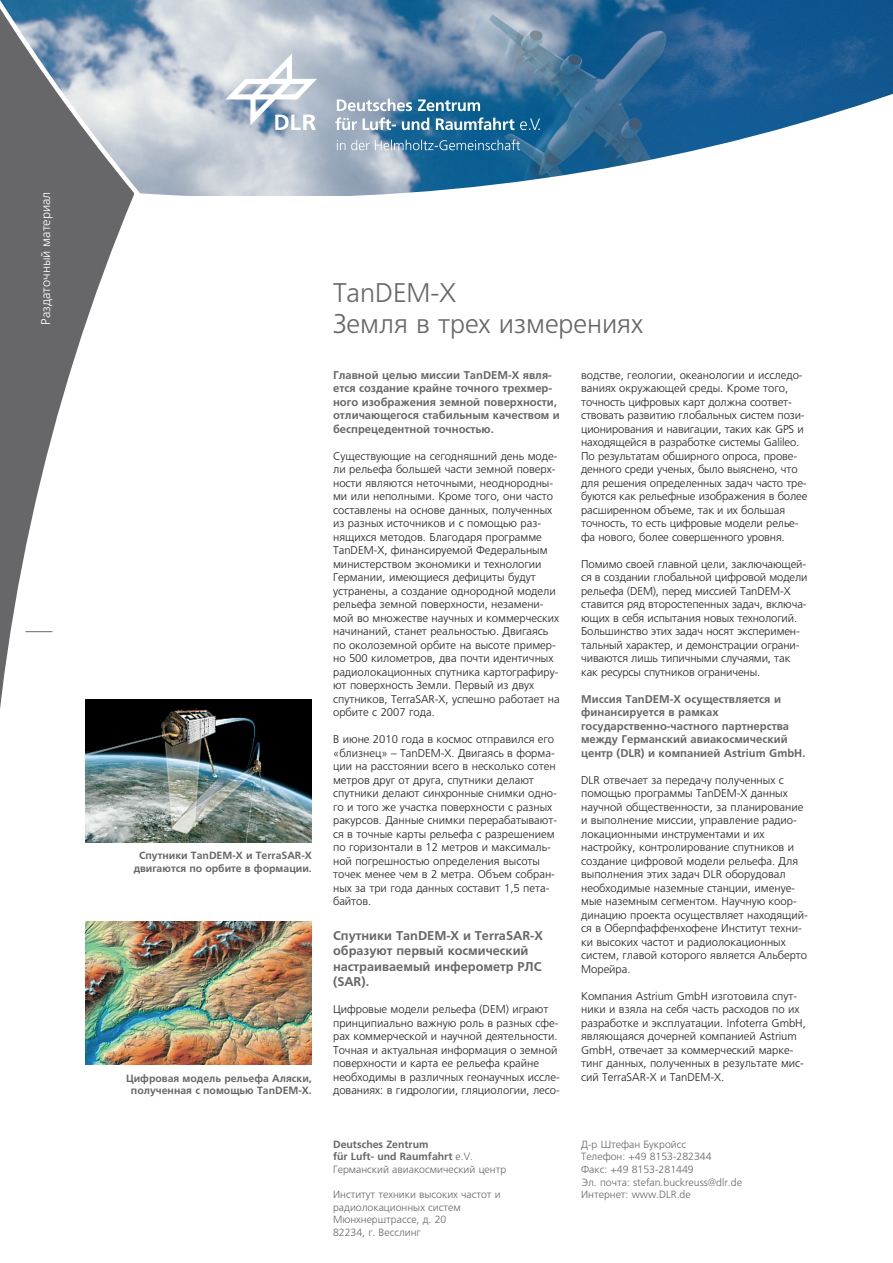
<style>
.page{position:relative;width:893px;height:1263px;background:#fff}
.page>*{position:absolute;margin:0;border:0;box-sizing:border-box;transform-origin:0 0}
.t1{font:300 27px/31.5px "Frutiger LTCYR";color:#67676a}
.t2{font:700 12.75px/15.3px "Frutiger LTCYR";color:#67676a}
.t3{font:300 12.75px "Frutiger LTCYR";color:#fff}
.t4{font:300 11.25px/13.5px "Frutiger LTCYR";color:#231f20}
.t5{font:700 11.25px/13.5px "Frutiger LTCYR";color:#67676a}
.t6{font:300 10.5px/12.6px "Frutiger LTCYR";color:#67676a}
.t7{font:700 10.5px/12.6px "Frutiger LTCYR";color:#67676a;text-align:center}
.t8{font:700 10.5px/12.6px "Frutiger LT Std";color:#67676a}
.s1{font-weight:300}
</style>
<div class="page">
<img style="left:142px;top:0;width:751px;height:69px">
<svg style="left:142px;top:69px;width:751px;height:127px"></svg>
<svg style="left:0;top:0;width:142px;height:843px"></svg>
<svg style="left:26px;top:631px;width:26px;height:1px"></svg>
<svg style="left:225px;top:53px;width:315px;height:97px;background:#82a2bb"></svg>
<img style="left:85px;top:699px;width:227px;height:143px">
<img style="left:85px;top:921px;width:227px;height:143px">
<p class="t3" style="left:39px;top:325px;width:134px;rotate:-90deg">Раздаточный материал</p>
<p class="t7" style="left:134px;top:849px;width:180px">Спутники TanDEM-X и TerraSAR-X двигаются по орбите в формации.</p>
<p class="t7" style="left:126px;top:1072px;width:187px">Цифровая модель рельефа Аляски, полученная с помощью TanDEM-X.</p>
<h1 class="t1" style="left:333px;top:277px;width:311px">TanDEM-X<br>Земля в трех измерениях</h1>
<p class="t5" style="left:333px;top:368px;width:228px">Главной целью миссии TanDEM-X явля&shy;ется создание крайне точного трехмер&shy;ного изображения земной поверхности, отличающегося стабильным качеством и беспрецедентной точностью.</p>
<p class="t4" style="left:333px;top:449px;width:228px">Существующие на сегодняшний день моде&shy;ли рельефа большей части земной поверх&shy;ности являются неточными, неоднородны&shy;ми или неполными. Кроме того, они часто составлены на основе данных, полученных из разных источников и с помощью раз&shy;нящихся методов. Благодаря программе TanDEM-X, финансируемой Федеральным министерством экономики и технологии Германии, имеющиеся дефициты будут устранены, а создание однородной модели рельефа земной поверхности, незамени&shy;мой во множестве научных и коммерческих начинаний, станет реальностью. Двигаясь по околоземной орбите на высоте пример&shy;но 500 километров, два почти идентичных радиолокационных спутника картографиру&shy;ют поверхность Земли. Первый из двух спутников, TerraSAR-X, успешно работает на орбите с 2007 года.</p>
<p class="t4" style="left:333px;top:733px;width:226px">В июне 2010 года в космос отправился его «близнец» – TanDEM-X. Двигаясь в форма&shy;ции на расстоянии всего в несколько сотен метров друг от друга, спутники делают спутники делают синхронные снимки одно&shy;го и того же участка поверхности с разных ракурсов. Данные снимки перерабатывают&shy;ся в точные карты рельефа с разрешением по горизонтали в 12 метров и максималь&shy;ной погрешностью определения высоты точек менее чем в 2 метра. Объем собран&shy;ных за три года данных составит 1,5 пета&shy;байтов.</p>
<p class="t2" style="left:333px;top:928px;width:211px">Спутники TanDEM-X и TerraSAR-X образуют первый космический настраиваемый инферометр РЛС (SAR).</p>
<p class="t4" style="left:333px;top:1002px;width:228px">Цифровые модели рельефа (DEM) играют принципиально важную роль в разных сфе&shy;рах коммерческой и научной деятельности.<br>Точная и актуальная информация о земной поверхности и карта ее рельефа крайне необходимы в различных геонаучных иссле&shy;дованиях: в гидрологии, гляциологии, лесо-</p>
<p class="t4" style="left:581px;top:368px;width:228px">водстве, геологии, океанологии и исследо&shy;ваниях окружающей среды. Кроме того, точность цифровых карт должна соответ&shy;ствовать развитию глобальных систем пози&shy;ционирования и навигации, таких как GPS и находящейся в разработке системы Galileo.<br>По результатам обширного опроса, прове&shy;денного среди ученых, было выяснено, что для решения определенных задач часто тре&shy;буются как рельефные изображения в более расширенном объеме, так и их большая точность, то есть цифровые модели релье&shy;фа нового, более совершенного уровня.</p>
<p class="t4" style="left:581px;top:557px;width:228px">Помимо своей главной цели, заключающей&shy;ся в создании глобальной цифровой модели рельефа (DEM), перед миссией TanDEM-X ставится ряд второстепенных задач, включа&shy;ющих в себя испытания новых технологий.<br>Большинство этих задач носят эксперимен&shy;тальный характер, и демонстрации ограни&shy;чиваются лишь типичными случаями, так как ресурсы спутников ограничены.</p>
<p class="t5" style="left:581px;top:692px;width:226px">Миссия TanDEM-X осуществляется и финансируется в рамках государственно-частного партнерства между Германский авиакосмический центр (DLR) и компанией Astrium GmbH.</p>
<p class="t4" style="left:581px;top:773px;width:228px">DLR отвечает за передачу полученных с помощью программы TanDEM-X данных научной общественности, за планирование и выполнение миссии, управление радио&shy;локационными инструментами и их настройку, контролирование спутников и создание цифровой модели рельефа. Для выполнения этих задач DLR оборудовал необходимые наземные станции, именуе&shy;мые наземным сегментом. Научную коор&shy;динацию проекта осуществляет находящий&shy;ся в Оберпфаффенхофене Институт техни&shy;ки высоких частот и радиолокационных систем, главой которого является Альберто Морейра.</p>
<p class="t4" style="left:581px;top:989px;width:226px">Компания Astrium GmbH изготовила спут&shy;ники и взяла на себя часть расходов по их разработке и эксплуатации. Infoterra GmbH, являющаяся дочерней компанией Astrium GmbH, отвечает за коммерческий марке&shy;тинг данных, полученных в результате мис&shy;сий TerraSAR-X и TanDEM-X.</p>
<p class="t8" style="left:333px;top:1138px;width:142px">Deutsches Zentrum<br>für Luft- und Raumfahrt <span class="s1">e.V.</span></p>
<p class="t6" style="left:333px;top:1163px;width:175px">Германский авиакосмический центр</p>
<p class="t6" style="left:333px;top:1188px;width:169px">Институт техники высоких частот и радиолокационных систем<br>Мюнхнерштрассе, д. 20<br>82234, г. Весслинг</p>
<p class="t6" style="left:581px;top:1138px;width:162px">Д-р Штефан Букройсс<br>Телефон: +49 8153-282344<br>Факс: +49 8153-281449<br>Эл. почта: stefan.buckreuss@dlr.de<br>Интернет: www.DLR.de</p>
</div>
